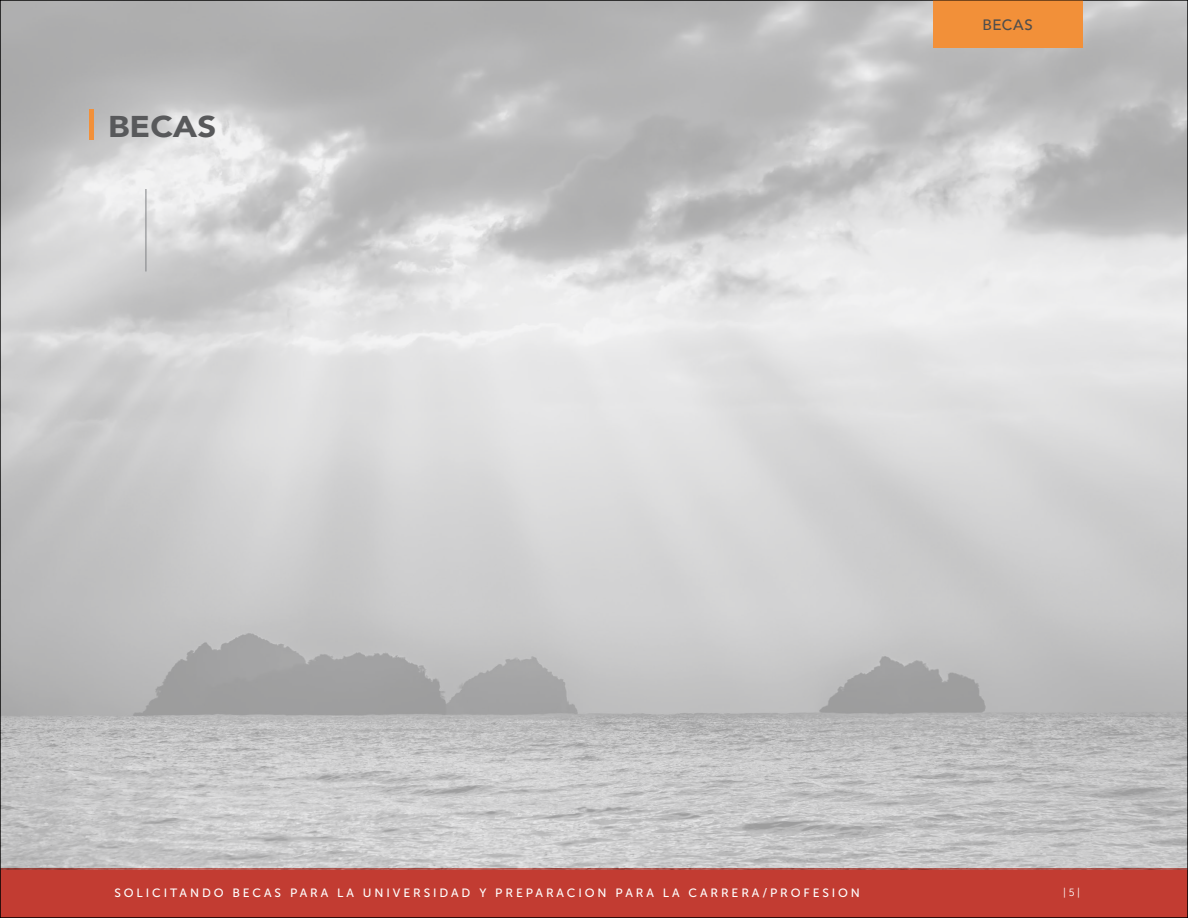
<style>
.page{position:relative;width:1188px;height:918px;background:#c23c32}
.page>*{position:absolute;margin:0;border:0;box-sizing:border-box;transform-origin:0 0}
.t1{font:900 30px "Avenir";color:#58595b;scale:1.1 1}
.t2{font:500 15px "Avenir";letter-spacing:.04em;color:#4d4d4d}
.t3{font:12px "Museo Sans 500";letter-spacing:.24em;color:#fff}
.t4{font:10.5px "Museo Sans 300";color:#fff}
</style>
<div class="page">
<img style="left:2px;top:2px;width:1184px;height:867px">
<div style="left:89px;top:109px;width:5px;height:31px;background:#f29039"></div>
<div style="left:933px;top:0;width:149px;height:48px;background:#f29039"></div>
<hr style="left:146px;top:189px;width:1px;height:82px;background:#808285">
<p class="t1" style="left:108px;top:101px;width:100px">BECAS</p>
<p class="t2" style="left:983px;top:12px;width:52px">BECAS</p>
<p class="t3" style="left:114px;top:886px;width:747px">SOLICITANDO BECAS PARA LA UNIVERSIDAD Y PREPARACION PARA LA CARRERA/PROFESION</p>
<p class="t4" style="left:1063px;top:887px;width:18px">|5|</p>
</div>
